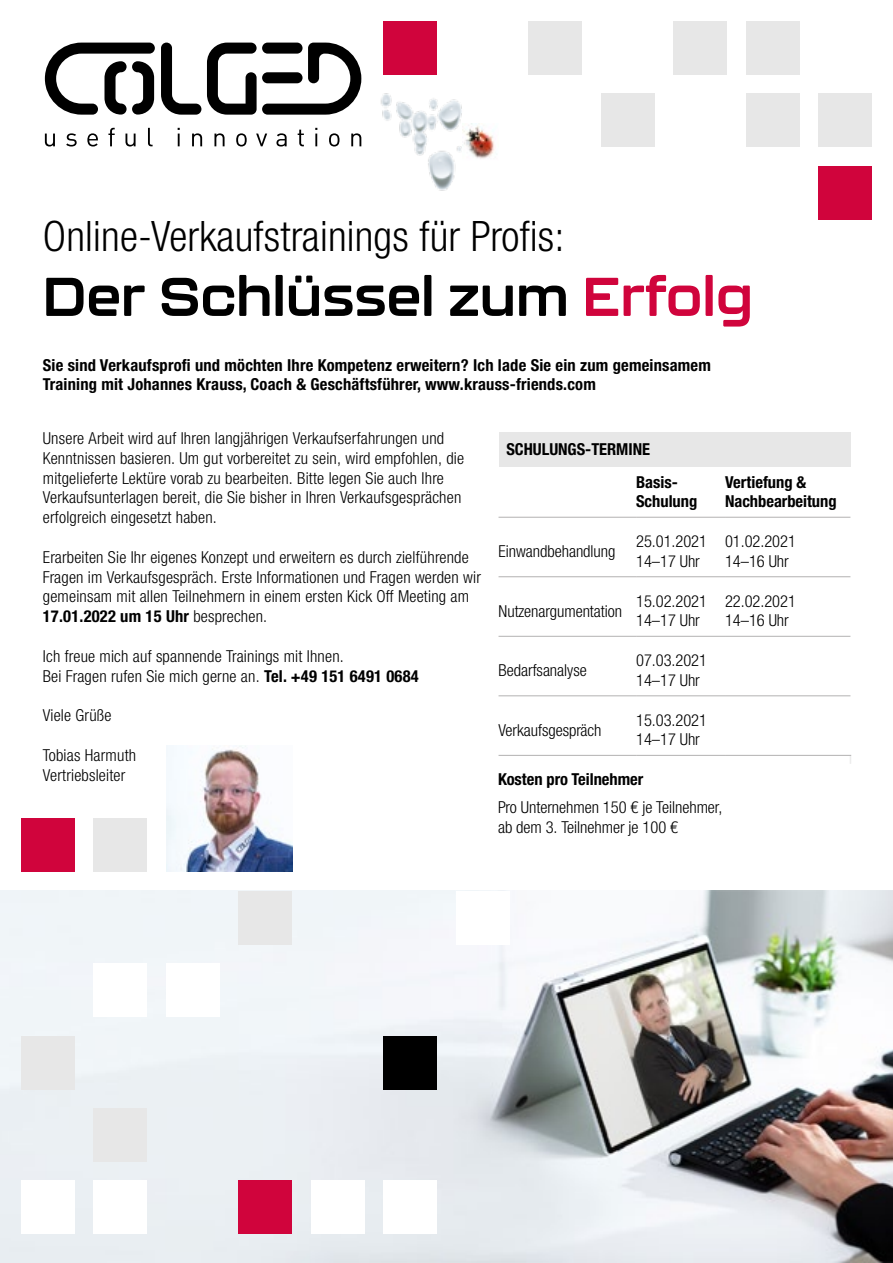
<style>
.page{position:relative;width:893px;height:1263px;background:#fff}
.page>*{position:absolute;margin:0;border:0;box-sizing:border-box;transform-origin:0 0}
.t1{font:700 54px "Kallisto";letter-spacing:.005em;color:#000}
.t2{font:300 condensed 42px "Helvetica Neue LTW1 G";letter-spacing:.005em;color:#000}
.t3{font:300 condensed 16.5px/19.8px "Helvetica Neue LTW1 G";letter-spacing:.01em;color:#000}
.t4{font:700 condensed 16.5px/19.8px "Helvetica Neue LTW1 G";letter-spacing:.01em;color:#000}
.s1{color:#d0043c}
.s2{font-weight:700}
</style>
<div class="page">
<img style="left:491px;top:135px;width:4px;height:21px">
<img style="left:380px;top:93px;width:111px;height:98px">
<svg style="left:45px;top:134px;width:10px;height:12px"></svg>
<svg style="left:66px;top:133px;width:11px;height:13px"></svg>
<svg style="left:87px;top:133px;width:11px;height:13px"></svg>
<svg style="left:108px;top:128px;width:7px;height:18px"></svg>
<svg style="left:125px;top:134px;width:11px;height:12px"></svg>
<svg style="left:148px;top:128px;width:5px;height:18px"></svg>
<svg style="left:178px;top:128px;width:2px;height:18px"></svg>
<svg style="left:192px;top:133px;width:10px;height:13px"></svg>
<svg style="left:214px;top:133px;width:11px;height:13px"></svg>
<svg style="left:236px;top:133px;width:11px;height:13px"></svg>
<svg style="left:256px;top:134px;width:11px;height:12px"></svg>
<svg style="left:276px;top:133px;width:11px;height:13px"></svg>
<svg style="left:298px;top:130px;width:6px;height:16px"></svg>
<svg style="left:315px;top:128px;width:2px;height:18px"></svg>
<svg style="left:329px;top:133px;width:10px;height:13px"></svg>
<svg style="left:351px;top:133px;width:10px;height:13px"></svg>
<svg style="left:45px;top:43px;width:316px;height:72px"></svg>
<img style="left:0;top:891px;width:893px;height:372px">
<img style="left:166px;top:746px;width:126px;height:126px">
<div style="left:498px;top:432px;width:352px;height:34px;background:#e7e7e7"></div>
<hr style="left:498px;top:576px;width:138px;height:1px;background:#b3b2b2">
<hr style="left:636px;top:576px;width:89px;height:1px;background:#b3b2b2">
<hr style="left:498px;top:755px;width:138px;height:1px;background:#b3b2b2">
<hr style="left:636px;top:755px;width:89px;height:1px;background:#b3b2b2">
<hr style="left:725px;top:576px;width:125px;height:1px;background:#b3b2b2">
<hr style="left:725px;top:755px;width:126px;height:1px;background:#b3b2b2">
<hr style="left:498px;top:636px;width:138px;height:1px;background:#b3b2b2">
<hr style="left:636px;top:636px;width:89px;height:1px;background:#b3b2b2">
<hr style="left:498px;top:695px;width:138px;height:1px;background:#b3b2b2">
<hr style="left:636px;top:695px;width:89px;height:1px;background:#b3b2b2">
<hr style="left:725px;top:695px;width:125px;height:1px;background:#b3b2b2">
<hr style="left:498px;top:517px;width:138px;height:1px;background:#b3b2b2">
<hr style="left:636px;top:517px;width:89px;height:1px;background:#b3b2b2">
<hr style="left:725px;top:517px;width:125px;height:1px;background:#b3b2b2">
<hr style="left:725px;top:636px;width:125px;height:1px;background:#b3b2b2">
<div style="left:21px;top:1181px;width:54px;height:53px;background:#fff"></div>
<div style="left:311px;top:1181px;width:54px;height:53px;background:#fff"></div>
<div style="left:94px;top:1181px;width:53px;height:53px;background:#fff"></div>
<div style="left:384px;top:1181px;width:53px;height:53px;background:#fff"></div>
<div style="left:239px;top:1181px;width:53px;height:53px;background:#d0043c"></div>
<div style="left:818px;top:166px;width:54px;height:54px;background:#d0043c"></div>
<div style="left:746px;top:21px;width:53px;height:54px;background:#e7e7e7"></div>
<div style="left:673px;top:21px;width:54px;height:54px;background:#e7e7e7"></div>
<div style="left:384px;top:21px;width:53px;height:54px;background:#d0043c"></div>
<div style="left:746px;top:94px;width:53px;height:53px;background:#e7e7e7"></div>
<div style="left:601px;top:94px;width:53px;height:53px;background:#e7e7e7"></div>
<div style="left:528px;top:21px;width:54px;height:54px;background:#e7e7e7"></div>
<div style="left:818px;top:94px;width:54px;height:53px;background:#e7e7e7"></div>
<div style="left:166px;top:963px;width:54px;height:54px;background:#fff"></div>
<div style="left:239px;top:891px;width:53px;height:53px;background:#e7e7e7"></div>
<div style="left:94px;top:963px;width:53px;height:54px;background:#fff"></div>
<div style="left:21px;top:818px;width:54px;height:54px;background:#d0043c"></div>
<div style="left:94px;top:818px;width:53px;height:54px;background:#e7e7e7"></div>
<div style="left:456px;top:891px;width:53px;height:53px;background:#fff"></div>
<div style="left:94px;top:1108px;width:53px;height:54px;background:#e7e7e7"></div>
<div style="left:384px;top:1036px;width:53px;height:53px;background:#000"></div>
<div style="left:21px;top:1036px;width:54px;height:53px;background:#e7e7e7"></div>
<h2 class="t2" style="left:43px;top:212px;width:523px">Online-Verkaufstrainings für Profis:</h2>
<h1 class="t1" style="left:43px;top:264px;width:711px">Der Schlüssel zum <span class="s1">Erfolg</span></h1>
<p class="t4" style="left:43px;top:355px;width:669px">Sie sind Verkaufsprofi und möchten Ihre Kompetenz erweitern? Ich lade Sie ein zum gemeinsamem<br>Training mit Johannes Krauss, Coach &amp; Geschäftsführer, www.krauss-friends.com</p>
<p class="t3" style="left:43px;top:428px;width:423px">Unsere Arbeit wird auf Ihren langjährigen Verkaufserfahrungen und Kenntnissen basieren. Um gut vorbereitet zu sein, wird empfohlen, die mitgelieferte Lektüre vorab zu bearbeiten. Bitte legen Sie auch Ihre Verkaufsunterlagen bereit, die Sie bisher in Ihren Verkaufsgesprächen erfolgreich eingesetzt haben.</p>
<p class="t3" style="left:43px;top:547px;width:440px">Erarbeiten Sie Ihr eigenes Konzept und erweitern es durch zielführende Fragen im Verkaufsgespräch. Erste Informationen und Fragen werden wir gemeinsam mit allen Teilnehmern in einem ersten Kick Off Meeting am <span class="s2">17.01.2022 um 15 Uhr</span> besprechen.</p>
<p class="t3" style="left:43px;top:646px;width:377px">Ich freue mich auf spannende Trainings mit Ihnen.<br>Bei Fragen rufen Sie mich gerne an. <span class="s2">Tel. +49 151 6491 0684</span></p>
<p class="t3" style="left:43px;top:706px;width:70px">Viele Grüße</p>
<p class="t3" style="left:43px;top:745px;width:95px">Tobias Harmuth<br>Vertriebsleiter</p>
<p class="t4" style="left:636px;top:433px;width:43px;line-height:32.4px;text-indent:-130px">SCHULUNGS-TERMINE<br>Basis-</p>
<p class="t4" style="left:636px;top:492px;width:63px">Schulung</p>
<p class="t4" style="left:725px;top:472px;width:113px">Vertiefung &amp;<br>Nachbearbeitung</p>
<p class="t3" style="left:498px;top:541px;width:118px">Einwandbehandlung</p>
<p class="t3" style="left:636px;top:531px;width:72px">25.01.2021<br>14–17 Uhr</p>
<p class="t3" style="left:725px;top:531px;width:72px">01.02.2021<br>14–16 Uhr</p>
<p class="t3" style="left:498px;top:601px;width:125px">Nutzenargumentation</p>
<p class="t3" style="left:636px;top:591px;width:72px">15.02.2021<br>14–17 Uhr</p>
<p class="t3" style="left:725px;top:591px;width:72px">22.02.2021<br>14–16 Uhr</p>
<p class="t3" style="left:498px;top:660px;width:90px">Bedarfsanalyse</p>
<p class="t3" style="left:636px;top:650px;width:72px">07.03.2021<br>14–17 Uhr</p>
<p class="t3" style="left:498px;top:720px;width:105px">Verkaufsgespräch</p>
<p class="t3" style="left:636px;top:710px;width:72px">15.03.2021<br>14–17 Uhr</p>
<p class="t4" style="left:498px;top:769px;width:147px">Kosten pro Teilnehmer</p>
<p class="t3" style="left:498px;top:798px;width:226px">Pro Unternehmen 150 € je Teilnehmer, ab dem 3. Teilnehmer je 100 €</p>
</div>
